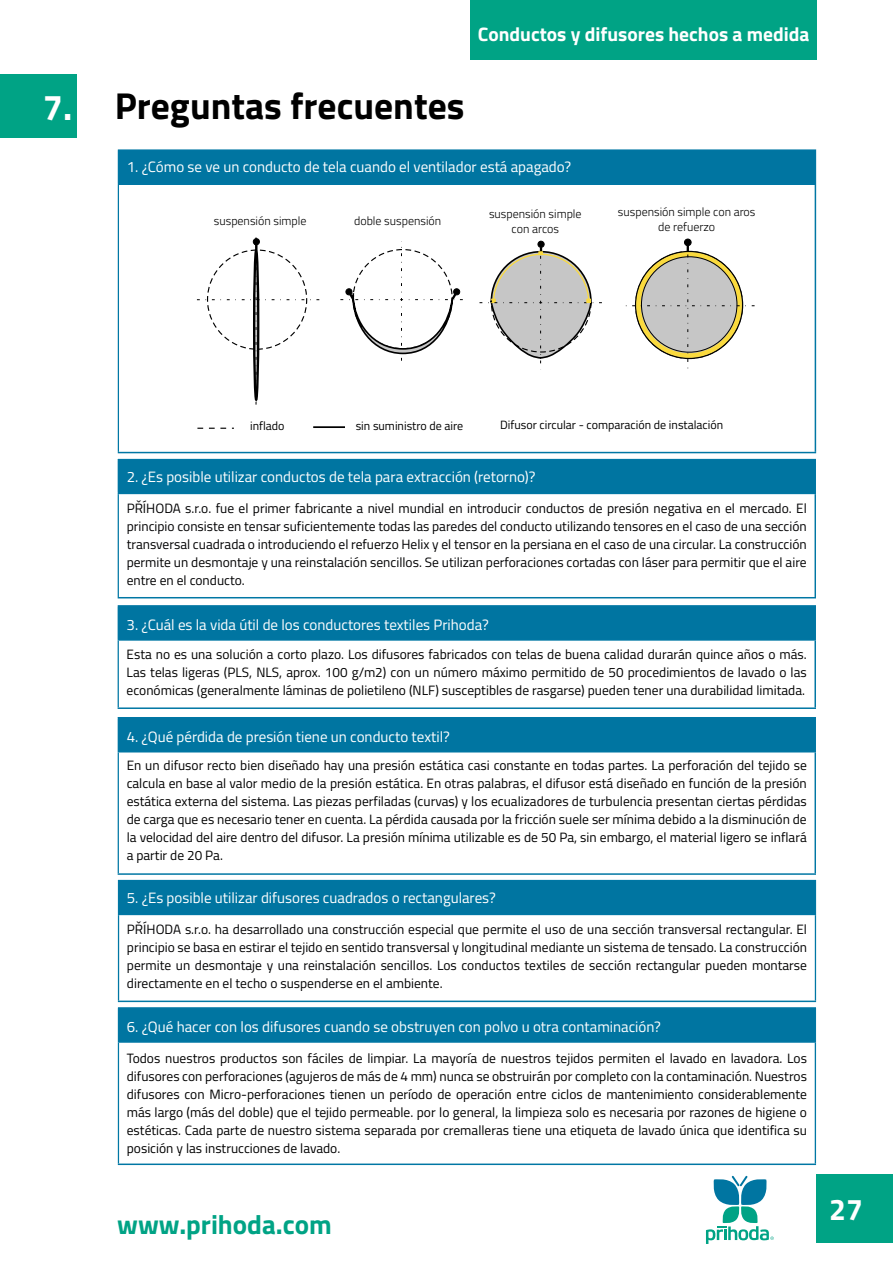
<style>
.page{position:relative;width:893px;height:1263px;background:#fff}
.page>*{position:absolute;margin:0;border:0;box-sizing:border-box;transform-origin:0 0}
.t1{font:700 37.5px "Titillium Web";color:#000}
.t2{font:700 30px "Titillium Web";color:#fff}
.t3{font:700 27px "Titillium Web";color:#00a385}
.t4{font:700 19.5px "Titillium Web";color:#fff}
.t5{font:15px "Titillium Web";color:#fff}
.t6{font:13.5px/18px "Titillium Web";color:#000;text-align:justify}
.t7{font:13.5px/18px "Titillium Web";color:#020203;text-align:justify}
.t8{font:300 12px/15px "Titillium Web";color:#000;text-align:center}
.t9{font:12px "Titillium Web";color:#000}
.s1{font-size:36px;color:#fff}
</style>
<div class="page">
<svg style="left:706px;top:1176px;width:68px;height:68px"></svg>
<div style="left:118px;top:150px;width:697px;height:34px;background:#0075a1"></div>
<hr style="left:815px;top:185px;width:1px;height:267px;background:#0077a4">
<hr style="left:118px;top:452px;width:698px;height:1px;background:#0077a4">
<hr style="left:815px;top:151px;width:1px;height:32px;background:#0077a4">
<hr style="left:118px;top:183px;width:698px;height:2px;background:#0077a4">
<div style="left:118px;top:459px;width:697px;height:34px;background:#0075a1"></div>
<hr style="left:117px;top:597px;width:699px;height:1px;background:#0077a4">
<hr style="left:117px;top:493px;width:699px;height:1px;background:#0077a4">
<div style="left:116px;top:457px;width:701px;height:147px;border:2px solid #fff"></div>
<div style="left:118px;top:606px;width:697px;height:34px;background:#0075a1"></div>
<hr style="left:117px;top:707px;width:699px;height:2px;background:#0077a4">
<hr style="left:117px;top:639px;width:699px;height:2px;background:#0077a4">
<div style="left:116px;top:604px;width:701px;height:108px;border:2px solid #fff"></div>
<div style="left:118px;top:718px;width:697px;height:34px;background:#0075a1"></div>
<hr style="left:117px;top:873px;width:699px;height:2px;background:#0077a4">
<div style="left:116px;top:715px;width:701px;height:169px;border:2px solid #fff"></div>
<div style="left:0;top:74px;width:77px;height:64px;background:#00a385"></div>
<div style="left:118px;top:880px;width:697px;height:34px;background:#0075a1"></div>
<hr style="left:118px;top:1000px;width:698px;height:2px;background:#0077a4">
<hr style="left:118px;top:914px;width:698px;height:1px;background:#0077a4">
<div style="left:116px;top:878px;width:702px;height:134px;border:2px solid #fff"></div>
<svg style="left:196px;top:237px;width:495px;height:192px"></svg>
<div style="left:684px;top:239px;width:7px;height:7px;border:1px solid #000;border-radius:50%"></div>
<svg style="left:623px;top:240px;width:132px;height:131px"></svg>
<svg style="left:479px;top:241px;width:123px;height:128px"></svg>
<div style="left:118px;top:1008px;width:697px;height:34px;background:#0075a1"></div>
<hr style="left:118px;top:1163px;width:698px;height:2px;background:#0077a4">
<hr style="left:118px;top:1041px;width:698px;height:2px;background:#0077a4">
<div style="left:116px;top:1006px;width:702px;height:161px;border:2px solid #fff"></div>
<div style="left:816px;top:1174px;width:77px;height:68px;background:#00a385"></div>
<div style="left:342px;top:202px;width:119px;height:38px;background:#fff"></div>
<div style="left:470px;top:204px;width:143px;height:34px;background:#fff"></div>
<div style="left:611px;top:201px;width:164px;height:37px;background:#fff"></div>
<div style="left:237px;top:408px;width:73px;height:29px;background:#fff"></div>
<div style="left:346px;top:412px;width:140px;height:22px;background:#fff"></div>
<div style="left:470px;top:0;width:347px;height:60px;background:#00a385"></div>
<h3 class="t4" style="left:478px;top:19px;width:333px">Conductos y difusores hechos a medida</h3>
<h1 class="t1" style="left:43px;top:77px;width:423px"><span class="s1">7.</span> Preguntas frecuentes</h1>
<p class="t5" style="left:127px;top:156px;width:446px">1. ¿Cómo se ve un conducto de tela cuando el ventilador está apagado?</p>
<p class="t8" style="left:214px;top:212px;width:94px">suspensión simple</p>
<p class="t8" style="left:354px;top:213px;width:89px">doble suspensión</p>
<p class="t8" style="left:489px;top:205px;width:94px">suspensión simple con arcos</p>
<p class="t8" style="left:618px;top:204px;width:139px">suspensión simple con aros de refuerzo</p>
<p class="t9" style="left:250px;top:417px;width:36px">inflado</p>
<p class="t9" style="left:356px;top:417px;width:109px">sin suministro de aire</p>
<p class="t9" style="left:500px;top:416px;width:225px">Difusor circular - comparación de instalación</p>
<p class="t5" style="left:127px;top:466px;width:410px">2. ¿Es posible utilizar conductos de tela para extracción (retorno)?</p>
<p class="t7" style="left:127px;top:498px;width:682px">PŘÍHODA s.r.o. fue el primer fabricante a nivel mundial en introducir conductos de presión negativa en el mercado. El principio consiste en tensar suficientemente todas las paredes del conducto utilizando tensores en el caso de una sección transversal cuadrada o introduciendo el refuerzo Helix y el tensor en la persiana en el caso de una circular. La construcción permite un desmontaje y una reinstalación sencillos. Se utilizan perforaciones cortadas con láser para permitir que el aire entre en el conducto.</p>
<p class="t5" style="left:127px;top:614px;width:364px">3. ¿Cuál es la vida útil de los conductores textiles Prihoda?</p>
<p class="t6" style="left:127px;top:645px;width:682px">Esta no es una solución a corto plazo. Los difusores fabricados con telas de buena calidad durarán quince años o más.<br>Las telas ligeras (PLS, NLS, aprox. 100 g/m2) con un número máximo permitido de 50 procedimientos de lavado o las económicas (generalmente láminas de polietileno (NLF) susceptibles de rasgarse) pueden tener una durabilidad limitada.</p>
<p class="t5" style="left:127px;top:725px;width:325px">4. ¿Qué pérdida de presión tiene un conducto textil?</p>
<p class="t6" style="left:127px;top:755px;width:682px">En un difusor recto bien diseñado hay una presión estática casi constante en todas partes. La perforación del tejido se calcula en base al valor medio de la presión estática. En otras palabras, el difusor está diseñado en función de la presión estática externa del sistema. Las piezas perfiladas (curvas) y los ecualizadores de turbulencia presentan ciertas pérdidas de carga que es necesario tener en cuenta. La pérdida causada por la fricción suele ser mínima debido a la disminución de la velocidad del aire dentro del difusor. La presión mínima utilizable es de 50 Pa, sin embargo, el material ligero se inflará a partir de 20 Pa.</p>
<p class="t5" style="left:127px;top:887px;width:370px">5. ¿Es posible utilizar difusores cuadrados o rectangulares?</p>
<p class="t7" style="left:127px;top:919px;width:682px">PŘÍHODA s.r.o. ha desarrollado una construcción especial que permite el uso de una sección transversal rectangular. El principio se basa en estirar el tejido en sentido transversal y longitudinal mediante un sistema de tensado. La construcción permite un desmontaje y una reinstalación sencillos. Los conductos textiles de sección rectangular pueden montarse directamente en el techo o suspenderse en el ambiente.</p>
<p class="t5" style="left:127px;top:1016px;width:536px">6. ¿Qué hacer con los difusores cuando se obstruyen con polvo u otra contaminación?</p>
<p class="t6" style="left:127px;top:1048px;width:682px">Todos nuestros productos son fáciles de limpiar. La mayoría de nuestros tejidos permiten el lavado en lavadora. Los difusores con perforaciones (agujeros de más de 4 mm) nunca se obstruirán por completo con la contaminación. Nuestros difusores con Micro-perforaciones tienen un período de operación entre ciclos de mantenimiento considerablemente más largo (más del doble) que el tejido permeable. por lo general, la limpieza solo es necesaria por razones de higiene o estéticas. Cada parte de nuestro sistema separada por cremalleras tiene una etiqueta de lavado única que identifica su posición y las instrucciones de lavado.</p>
<h3 class="t3" style="left:117px;top:1204px;width:216px">www.prihoda.com</h3>
<h2 class="t2" style="left:829px;top:1187px;width:35px">27</h2>
</div>
